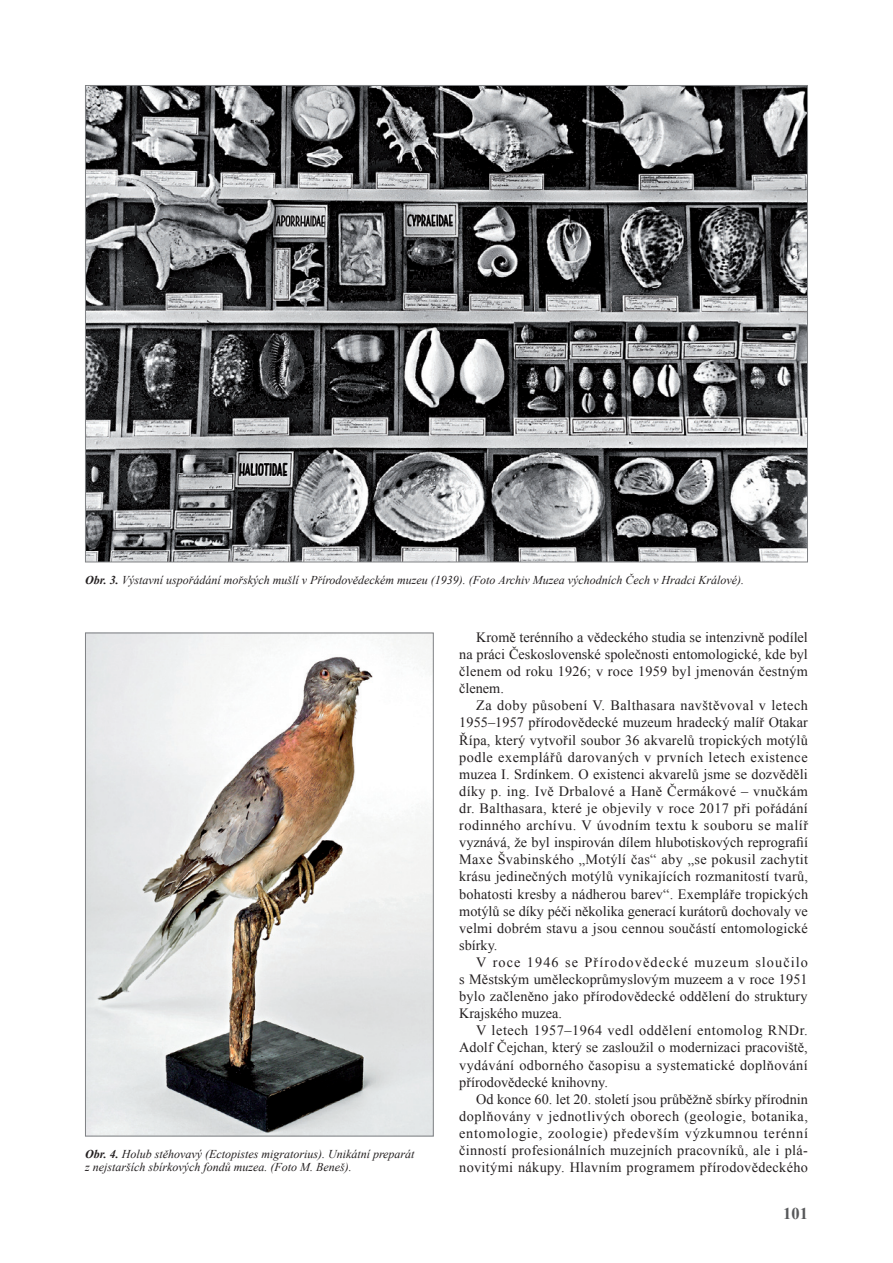
<style>
.page{position:relative;width:893px;height:1263px;background:#fff}
.page>*{position:absolute;margin:0;border:0;box-sizing:border-box;transform-origin:0 0}
.t1{font:700 16.5px "Times New Roman";color:#57585a}
.t2{font:14.25px/17.1px "Times New Roman";letter-spacing:.015em;color:#231f20;text-align:justify}
.t3{font:italic 12px/13.2px "Times New Roman";color:#231f20}
.s1{font-weight:700}
</style>
<div class="page">
<img style="left:87px;top:87px;width:719px;height:473px">
<img style="left:87px;top:634px;width:345px;height:500px">
<p class="t3" style="left:85px;top:573px;width:661px"><span class="s1">Obr. 3.</span> Výstavní uspořádání mořských mušlí v Přírodovědeckém muzeu (1939). (Foto Archiv Muzea východních Čech v Hradci Králové).</p>
<p class="t3" style="left:85px;top:1147px;width:331px"><span class="s1">Obr. 4.</span> Holub stěhovavý (Ectopistes migratorius). Unikátní preparát z nejstarších sbírkových fondů muzea. (Foto M. Beneš).</p>
<p class="t2" style="left:459px;top:628px;width:350px;text-indent:17px">Kromě terénního a vědeckého studia se intenzivně podílel na práci Československé společnosti entomologické, kde byl členem od roku 1926; v roce 1959 byl jmenován čestným členem.</p>
<p class="t2" style="left:459px;top:697px;width:350px;text-indent:17px">Za doby působení V. Balthasara navštěvoval v letech 1955–1957 přírodovědecké muzeum hradecký malíř Otakar Řípa, který vytvořil soubor 36 akvarelů tropických motýlů podle exemplářů darovaných v prvních letech existence muzea I. Srdínkem. O existenci akvarelů jsme se dozvěděli díky p. ing. Ivě Drbalové a Haně Čermákové – vnučkám dr. Balthasara, které je objevily v roce 2017 při pořádání rodinného archívu. V úvodním textu k souboru se malíř vyznává, že byl inspirován dílem hlubotiskových reprografií Maxe Švabinského „Motýlí čas“ aby „se pokusil zachytit krásu jedinečných motýlů vynikajících rozmanitostí tvarů, bohatosti kresby a nádherou barev“. Exempláře tropických motýlů se díky péči několika generací kurátorů dochovaly ve velmi dobrém stavu a jsou cennou součástí entomologické sbírky.</p>
<p class="t2" style="left:459px;top:953px;width:350px;text-indent:17px">V roce 1946 se Přírodovědecké muzeum sloučilo s Městským uměleckoprůmyslovým muzeem a v roce 1951 bylo začleněno jako přírodovědecké oddělení do struktury Krajského muzea.</p>
<p class="t2" style="left:459px;top:1022px;width:350px;text-indent:17px">V letech 1957–1964 vedl oddělení entomolog RNDr.<br>Adolf Čejchan, který se zasloužil o modernizaci pracoviště, vydávání odborného časopisu a systematické doplňování přírodovědecké knihovny.</p>
<p class="t2" style="left:459px;top:1090px;width:350px;text-indent:17px">Od konce 60. let 20. století jsou průběžně sbírky přírodnin doplňovány v jednotlivých oborech (geologie, botanika, entomologie, zoologie) především výzkumnou terénní činností profesionálních muzejních pracovníků, ale i plá&shy;novitými nákupy. Hlavním programem přírodovědeckého</p>
<p class="t1" style="left:783px;top:1202px;width:26px">101</p>
</div>
